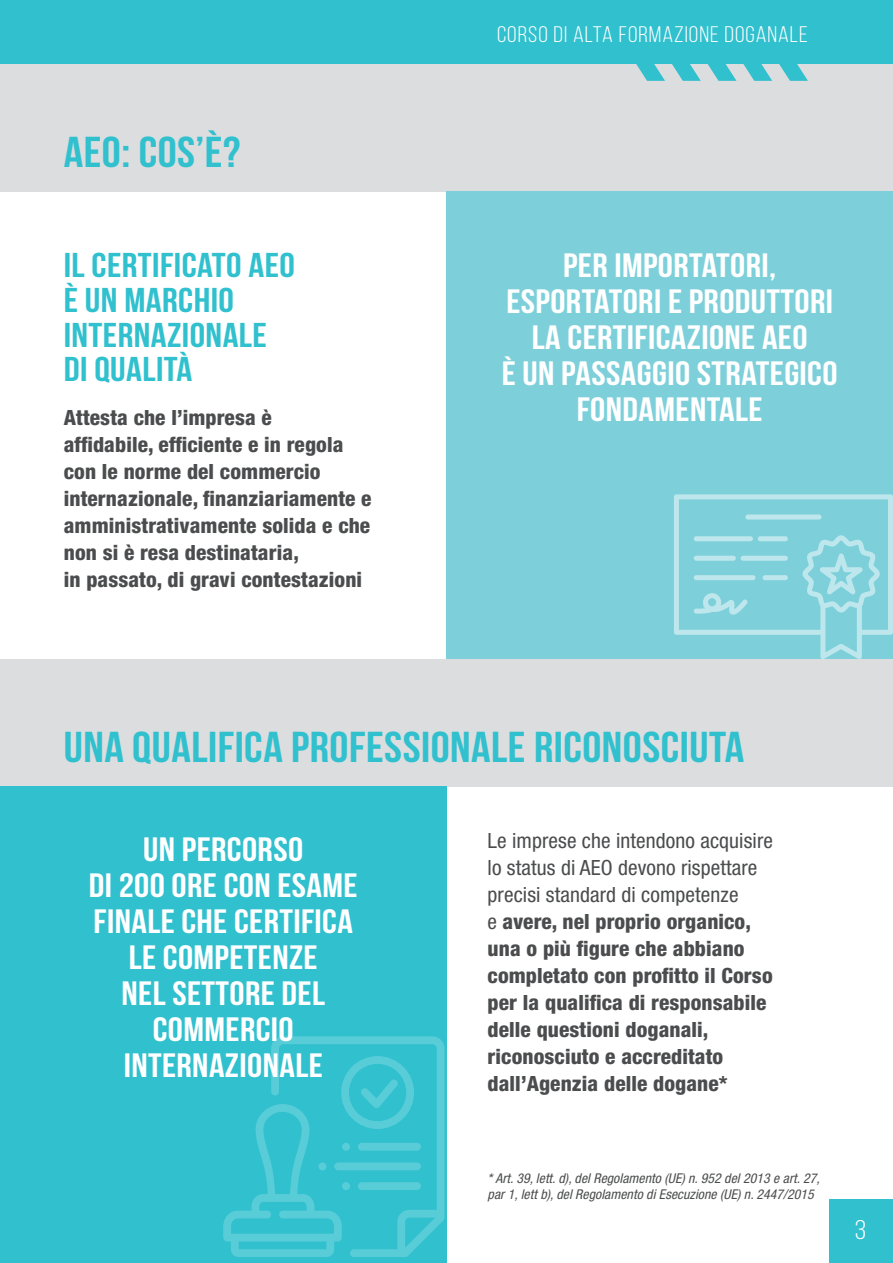
<style>
.page{position:relative;width:893px;height:1263px;background:#fff}
.page>*{position:absolute;margin:0;border:0;box-sizing:border-box;transform-origin:0 0}
.t1{font:43.2px "Bebas Neue";letter-spacing:.01em;color:#30c0ce;scale:1.11 1}
.t2{font:34.5px/34.5px "Bebas Neue";letter-spacing:.01em;color:#30c0ce;scale:1.13 1}
.t3{font:33.75px/36px "Bebas Neue";letter-spacing:.01em;color:#fff;text-align:center;scale:1.13 1}
.t4{font:27px "Bebas Neue";color:#fff;scale:1.11 1}
.t5{font:22.5px "Bebas Neue";letter-spacing:.04em;color:#fff;scale:1.1 1}
.t6{font:800 condensed 21px/27px "Helvetica Neue LT Std";letter-spacing:.005em;color:#4b4c4d}
.t7{font:italic condensed 13.5px/16.5px "Helvetica Neue LT Std";letter-spacing:.005em;color:#4b4c4d}
.s1{font-weight:400}
</style>
<div class="page">
<div style="left:0;top:64px;width:893px;height:127px;background:#dcdddf"></div>
<div style="left:446px;top:191px;width:447px;height:468px;background:#7dd0da"></div>
<svg style="left:636px;top:64px;width:172px;height:17px"></svg>
<div style="left:0;top:0;width:893px;height:64px;background:#30c0ce"></div>
<div style="left:829px;top:1199px;width:64px;height:64px;background:#30c0ce"></div>
<svg style="left:674px;top:494px;width:219px;height:165px"></svg>
<div style="left:0;top:659px;width:893px;height:128px;background:#dcdddf"></div>
<div style="left:0;top:787px;width:446px;height:476px;background:#30c0ce"></div>
<svg style="left:223px;top:1036px;width:222px;height:221px"></svg>
<h1 class="t1" style="left:64px;top:128px;width:161px">AEO: COS’È?</h1>
<h2 class="t2" style="left:64px;top:248px;width:206px">IL CERTIFICATO AEO<br>È UN MARCHIO<br>INTERNAZIONALE<br>DI QUALITÀ</h2>
<p class="t6" style="left:64px;top:403px;width:309px">Attesta che l’impresa è<br>affidabile, efficiente e in regola con le norme del commercio internazionale, finanziariamente e amministrativamente solida e che non si è resa destinataria,<br>in passato, di gravi contestazioni</p>
<p class="t5" style="left:497px;top:23px;width:284px">CORSO DI ALTA FORMAZIONE DOGANALE</p>
<h3 class="t3" style="left:502px;top:247px;width:299px">PER IMPORTATORI,<br>ESPORTATORI E PRODUTTORI<br>LA CERTIFICAZIONE AEO<br>È UN PASSAGGIO STRATEGICO<br>FONDAMENTALE</h3>
<h1 class="t1" style="left:64px;top:723px;width:615px">UNA QUALIFICA PROFESSIONALE RICONOSCIUTA</h1>
<h3 class="t3" style="left:89px;top:831px;width:239px">UN PERCORSO<br>DI 200 ORE CON ESAME<br>FINALE CHE CERTIFICA<br>LE COMPETENZE<br>NEL SETTORE DEL<br>COMMERCIO<br>INTERNAZIONALE</h3>
<p class="t6" style="left:488px;top:826px;width:287px"><span class="s1">Le imprese che intendono acquisire lo status di AEO devono rispettare precisi standard di competenze<br>e</span> avere, nel proprio organico, una o più figure che abbiano completato con profitto il Corso per la qualifica di responsabile delle questioni doganali, riconosciuto e accreditato dall’Agenzia delle dogane*</p>
<p class="t7" style="left:488px;top:1170px;width:334px">* Art. 39, lett. d), del Regolamento (UE) n. 952 del 2013 e art. 27, par 1, lett b), del Regolamento di Esecuzione (UE) n. 2447/2015</p>
<p class="t4" style="left:855px;top:1215px;width:12px">3</p>
</div>
